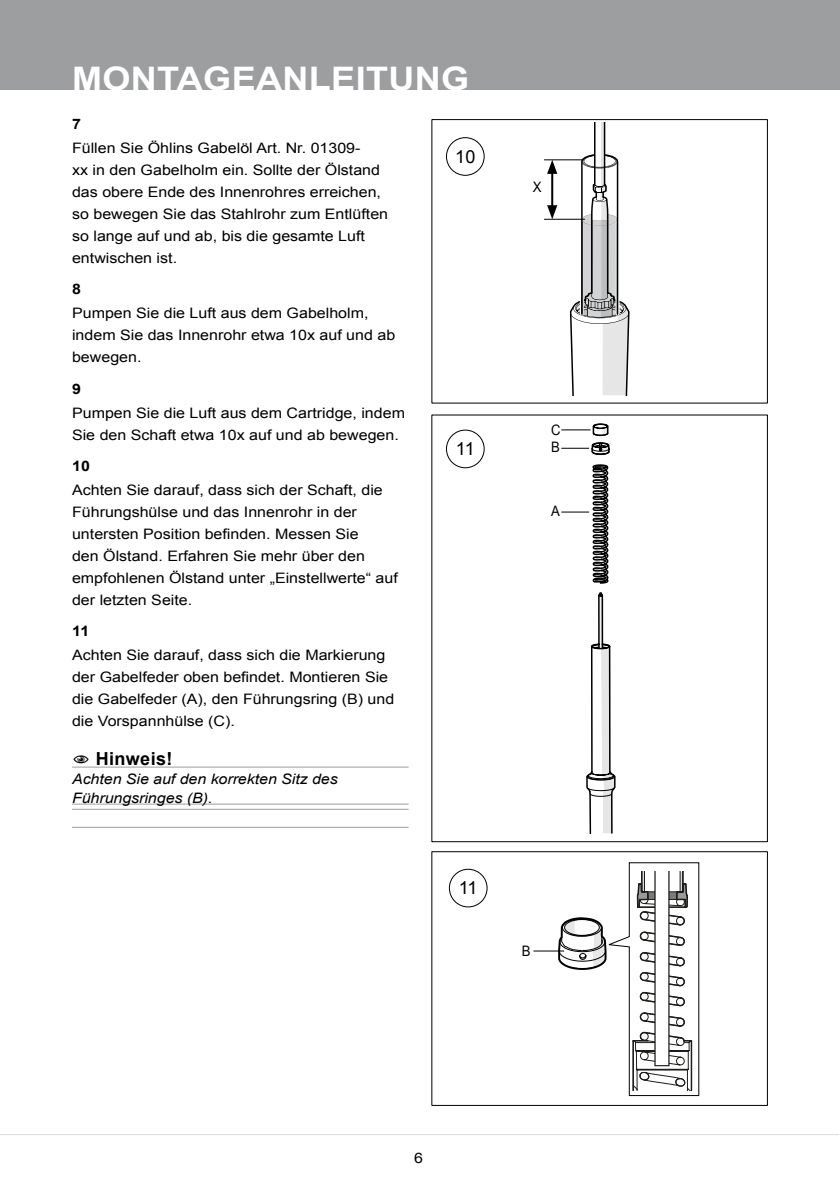
<style>
.page{position:relative;width:840px;height:1191px;background:#fff}
.page>*{position:absolute;margin:0;border:0;box-sizing:border-box;transform-origin:0 0}
.t1{font:700 32.4px "Arial";letter-spacing:.01em;color:#fff;scale:1.11 1}
.t2{font:700 18px "Arial";color:#000}
.t3{font:18px "Arial";color:#000}
.t4{font:14.4px/22px "Arial";color:#000;scale:1.11 1}
.t5{font:italic 14.4px/19px "Arial";letter-spacing:-.005em;color:#000;scale:1.11 1}
.t6{font:700 14.4px "Arial";color:#000;scale:1.11 1}
.t7{font:14.4px "Arial Narrow";color:#000;scale:1.11 1}
</style>
<div class="page">
<div style="left:0;top:0;width:839px;height:90px;background:#9c9e9f"></div>
<hr style="left:0;top:1134px;width:838px;height:1px;background:#d9dadb">
<hr style="left:72px;top:766px;width:336px;height:1px;background:#9c9e9f">
<hr style="left:72px;top:809px;width:336px;height:1px;background:#9c9e9f">
<hr style="left:72px;top:803px;width:336px;height:1px;background:#9c9e9f">
<hr style="left:72px;top:827px;width:336px;height:1px;background:#9c9e9f">
<div style="left:431px;top:851px;width:336px;height:255px;border:1px solid #000"></div>
<div style="left:445px;top:429px;width:39px;height:39px;border:1px solid #000;border-radius:50%"></div>
<div style="left:448px;top:868px;width:39px;height:39px;border:1px solid #000;border-radius:50%"></div>
<div style="left:445px;top:137px;width:39px;height:39px;border:1px solid #000;border-radius:50%"></div>
<svg style="left:569px;top:122px;width:60px;height:273px"></svg>
<hr style="left:544px;top:159px;width:39px;height:1px;background:#000">
<hr style="left:544px;top:219px;width:40px;height:1px;background:#000">
<hr style="left:551px;top:171px;width:2px;height:37px;background:#000">
<svg style="left:547px;top:205px;width:10px;height:14px"></svg>
<svg style="left:547px;top:160px;width:10px;height:14px"></svg>
<svg style="left:558px;top:862px;width:141px;height:234px"></svg>
<hr style="left:533px;top:950px;width:31px;height:1px;background:#000">
<svg style="left:561px;top:464px;width:54px;height:369px"></svg>
<svg style="left:561px;top:423px;width:49px;height:32px"></svg>
<h1 class="t1" style="left:72px;top:57px;width:75px">MONTA</h1>
<h1 class="t1" style="left:203px;top:57px;width:71px">GEANL</h1>
<h1 class="t1" style="left:331px;top:57px;width:126px">EITUNG</h1>
<p class="t6" style="left:72px;top:114px;width:10px">7</p>
<p class="t4" style="left:72px;top:137px;width:286px">Füllen Sie Öhlins Gabelöl Art. Nr. 01309-<br>xx in den Gabelholm ein. Sollte der Ölstand das obere Ende des Innenrohres erreichen, so bewegen Sie das Stahlrohr zum Entlüften so lange auf und ab, bis die gesamte Luft entwischen ist.</p>
<p class="t6" style="left:72px;top:279px;width:10px">8</p>
<p class="t4" style="left:72px;top:302px;width:292px">Pumpen Sie die Luft aus dem Gabelholm, indem Sie das Innenrohr etwa 10x auf und ab bewegen.</p>
<p class="t6" style="left:72px;top:379px;width:10px">9</p>
<p class="t4" style="left:72px;top:402px;width:301px">Pumpen Sie die Luft aus dem Cartridge, indem<br>Sie den Schaft etwa 10x auf und ab bewegen.</p>
<p class="t6" style="left:72px;top:456px;width:18px">10</p>
<p class="t4" style="left:72px;top:479px;width:295px">Achten Sie darauf, dass sich der Schaft, die Führungshülse und das Innenrohr in der untersten Position befinden. Messen Sie<br>den Ölstand. Erfahren Sie mehr über den empfohlenen Ölstand unter „Einstellwerte“ auf der letzten Seite.</p>
<p class="t6" style="left:72px;top:621px;width:17px">11</p>
<p class="t4" style="left:72px;top:644px;width:292px">Achten Sie darauf, dass sich die Markierung der Gabelfeder oben befindet. Montieren Sie die Gabelfeder (A), den Führungsring (B) und die Vorspannhülse (C).</p>
<p class="t2" style="left:109px;top:747px;width:65px">HINWEIS!</p>
<p class="t5" style="left:72px;top:770px;width:241px">Achten Sie auf den korrekten Sitz des<br>Führungsringes (B).</p>
<p class="t3" style="left:455px;top:144px;width:22px">10</p>
<p class="t3" style="left:455px;top:437px;width:20px">11</p>
<p class="t3" style="left:458px;top:876px;width:20px">11</p>
<p class="t7" style="left:532px;top:177px;width:9px">X</p>
<p class="t7" style="left:550px;top:419px;width:10px">C</p>
<p class="t7" style="left:550px;top:436px;width:9px">B</p>
<p class="t7" style="left:550px;top:500px;width:9px">A</p>
<p class="t7" style="left:521px;top:940px;width:9px">B</p>
<p class="t4" style="left:414px;top:1147px;width:10px">6</p>
</div>
